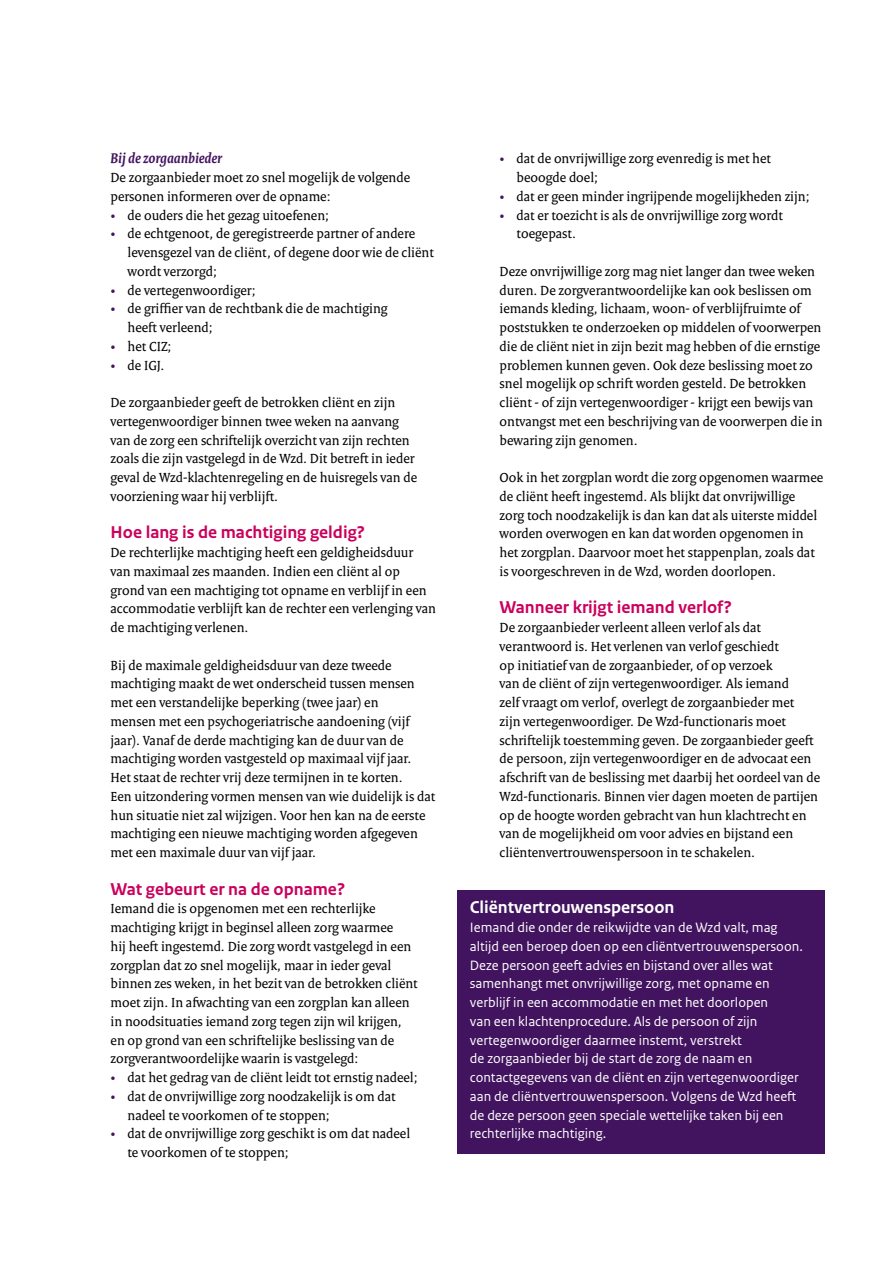
<style>
.page{position:relative;width:893px;height:1263px;background:#fff}
.page>*{position:absolute;margin:0;border:0;box-sizing:border-box;transform-origin:0 0}
.H3_-_Tussenkopje_12p{font:700 18px "Rijksoverheid Sans Text";color:#ca005d}
.H2_paars_gearceerde{font:700 18px "Rijksoverheid Sans Text";color:#fff}
.H4_-_Tussenkopje_ita{font:italic 700 15px "Rijksoverheid Serif";color:#42145f}
.P_-_Body_Serif_9_5pt{font:14.25px/18.8px "Rijksoverheid Serif";color:#000}
.P_-_body_diap_paars{font:14.25px/18.8px "Rijksoverheid Sans Text";color:#fff}
.s1{color:#42145f}
</style>
<div class="page">
<div style="left:457px;top:890px;width:368px;height:27px;background:#42145f"></div>
<div style="left:457px;top:908px;width:368px;height:246px;background:#42145f"></div>
<p class="H4_-_Tussenkopje_ita" style="left:111px;top:149px;width:113px">Bij de zorgaanbieder</p>
<h3 class="P_-_Body_Serif_9_5pt" style="left:111px;top:168px;width:301px">De zorgaanbieder moet zo snel mogelijk de volgende personen informeren over de opname:</h3>
<h3 class="P_-_Body_Serif_9_5pt" style="left:111px;top:206px;width:220px"><span class="s1">•</span> de ouders die het gezag uitoefenen;</h3>
<h3 class="P_-_Body_Serif_9_5pt" style="left:128px;top:224px;width:308px;text-indent:-17px"><span class="s1">•</span> de echtgenoot, de geregistreerde partner of andere levensgezel van de cliënt, of degene door wie de cliënt wordt verzorgd;</h3>
<h3 class="P_-_Body_Serif_9_5pt" style="left:111px;top:281px;width:147px"><span class="s1">•</span> de vertegenwoordiger;</h3>
<h3 class="P_-_Body_Serif_9_5pt" style="left:128px;top:299px;width:262px;text-indent:-17px"><span class="s1">•</span> de griffier van de rechtbank die de machtiging heeft verleend;</h3>
<h3 class="P_-_Body_Serif_9_5pt" style="left:111px;top:337px;width:62px"><span class="s1">•</span> het CIZ;</h3>
<h3 class="P_-_Body_Serif_9_5pt" style="left:111px;top:356px;width:55px"><span class="s1">•</span> de IGJ.</h3>
<h3 class="P_-_Body_Serif_9_5pt" style="left:111px;top:393px;width:308px">De zorgaanbieder geeft de betrokken cliënt en zijn vertegenwoordiger binnen twee weken na aanvang van de zorg een schriftelijk overzicht van zijn rechten zoals die zijn vastgelegd in de Wzd. Dit betreft in ieder geval de Wzd-klachtenregeling en de huisregels van de voorziening waar hij verblijft.</h3>
<h3 class="H3_-_Tussenkopje_12p" style="left:111px;top:522px;width:256px">Hoe lang is de machtiging geldig?</h3>
<h3 class="P_-_Body_Serif_9_5pt" style="left:111px;top:543px;width:327px">De rechterlijke machtiging heeft een geldigheidsduur van maximaal zes maanden. Indien een cliënt al op grond van een machtiging tot opname en verblijf in een accommodatie verblijft kan de rechter een verlenging van de machtiging verlenen.</h3>
<h3 class="P_-_Body_Serif_9_5pt" style="left:111px;top:656px;width:326px">Bij de maximale geldigheidsduur van deze tweede machtiging maakt de wet onderscheid tussen mensen met een verstandelijke beperking (twee jaar) en<br>mensen met een psychogeriatrische aandoening (vijf jaar). Vanaf de derde machtiging kan de duur van de machtiging worden vastgesteld op maximaal vijf jaar.<br>Het staat de rechter vrij deze termijnen in te korten.<br>Een uitzondering vormen mensen van wie duidelijk is dat hun situatie niet zal wijzigen. Voor hen kan na de eerste machtiging een nieuwe machtiging worden afgegeven met een maximale duur van vijf jaar.</h3>
<h3 class="H3_-_Tussenkopje_12p" style="left:111px;top:879px;width:236px">Wat gebeurt er na de opname?</h3>
<h3 class="P_-_Body_Serif_9_5pt" style="left:111px;top:899px;width:309px">Iemand die is opgenomen met een rechterlijke machtiging krijgt in beginsel alleen zorg waarmee<br>hij heeft ingestemd. Die zorg wordt vastgelegd in een zorgplan dat zo snel mogelijk, maar in ieder geval binnen zes weken, in het bezit van de betrokken cliënt moet zijn. In afwachting van een zorgplan kan alleen in noodsituaties iemand zorg tegen zijn wil krijgen, en op grond van een schriftelijke beslissing van de zorgverantwoordelijke waarin is vastgelegd:</h3>
<h3 class="P_-_Body_Serif_9_5pt" style="left:111px;top:1068px;width:309px"><span class="s1">•</span> dat het gedrag van de cliënt leidt tot ernstig nadeel;</h3>
<h3 class="P_-_Body_Serif_9_5pt" style="left:128px;top:1087px;width:270px;text-indent:-17px"><span class="s1">•</span> dat de onvrijwillige zorg noodzakelijk is om dat nadeel te voorkomen of te stoppen;</h3>
<h3 class="P_-_Body_Serif_9_5pt" style="left:128px;top:1124px;width:284px;text-indent:-17px"><span class="s1">•</span> dat de onvrijwillige zorg geschikt is om dat nadeel te voorkomen of te stoppen;</h3>
<h3 class="P_-_Body_Serif_9_5pt" style="left:517px;top:149px;width:256px;text-indent:-17px"><span class="s1">•</span> dat de onvrijwillige zorg evenredig is met het beoogde doel;</h3>
<h3 class="P_-_Body_Serif_9_5pt" style="left:500px;top:187px;width:311px"><span class="s1">•</span> dat er geen minder ingrijpende mogelijkheden zijn;</h3>
<h3 class="P_-_Body_Serif_9_5pt" style="left:517px;top:206px;width:268px;text-indent:-17px"><span class="s1">•</span> dat er toezicht is als de onvrijwillige zorg wordt toegepast.</h3>
<h3 class="P_-_Body_Serif_9_5pt" style="left:500px;top:262px;width:324px">Deze onvrijwillige zorg mag niet langer dan twee weken duren. De zorgverantwoordelijke kan ook beslissen om iemands kleding, lichaam, woon- of verblijfruimte of poststukken te onderzoeken op middelen of voorwerpen die de cliënt niet in zijn bezit mag hebben of die ernstige problemen kunnen geven. Ook deze beslissing moet zo snel mogelijk op schrift worden gesteld. De betrokken cliënt - of zijn vertegenwoordiger - krijgt een bewijs van ontvangst met een beschrijving van de voorwerpen die in bewaring zijn genomen.</h3>
<h3 class="P_-_Body_Serif_9_5pt" style="left:500px;top:468px;width:325px">Ook in het zorgplan wordt die zorg opgenomen waarmee de cliënt heeft ingestemd. Als blijkt dat onvrijwillige zorg toch noodzakelijk is dan kan dat als uiterste middel worden overwogen en kan dat worden opgenomen in het zorgplan. Daarvoor moet het stappenplan, zoals dat is voorgeschreven in de Wzd, worden doorlopen.</h3>
<h3 class="H3_-_Tussenkopje_12p" style="left:500px;top:597px;width:234px">Wanneer krijgt iemand verlof?</h3>
<h3 class="P_-_Body_Serif_9_5pt" style="left:500px;top:618px;width:322px">De zorgaanbieder verleent alleen verlof als dat verantwoord is. Het verlenen van verlof geschiedt<br>op initiatief van de zorgaanbieder, of op verzoek<br>van de cliënt of zijn vertegenwoordiger. Als iemand<br>zelf vraagt om verlof, overlegt de zorgaanbieder met<br>zijn vertegenwoordiger. De Wzd-functionaris moet schriftelijk toestemming geven. De zorgaanbieder geeft de persoon, zijn vertegenwoordiger en de advocaat een afschrift van de beslissing met daarbij het oordeel van de Wzd-functionaris. Binnen vier dagen moeten de partijen op de hoogte worden gebracht van hun klachtrecht en van de mogelijkheid om voor advies en bijstand een cliëntenvertrouwenspersoon in te schakelen.</h3>
<p class="H2_paars_gearceerde" style="left:470px;top:897px;width:206px">Cliëntvertrouwenspersoon</p>
<p class="P_-_body_diap_paars" style="left:470px;top:918px;width:334px">Iemand die onder de reikwijdte van de Wzd valt, mag altijd een beroep doen op een cliëntvertrouwenspersoon.<br>Deze persoon geeft advies en bijstand over alles wat samenhangt met onvrijwillige zorg, met opname en verblijf in een accommodatie en met het doorlopen<br>van een klachtenprocedure. Als de persoon of zijn vertegenwoordiger daarmee instemt, verstrekt<br>de zorgaanbieder bij de start de zorg de naam en contactgegevens van de cliënt en zijn vertegenwoordiger aan de cliëntvertrouwenspersoon. Volgens de Wzd heeft de deze persoon geen speciale wettelijke taken bij een rechterlijke machtiging.</p>
</div>
